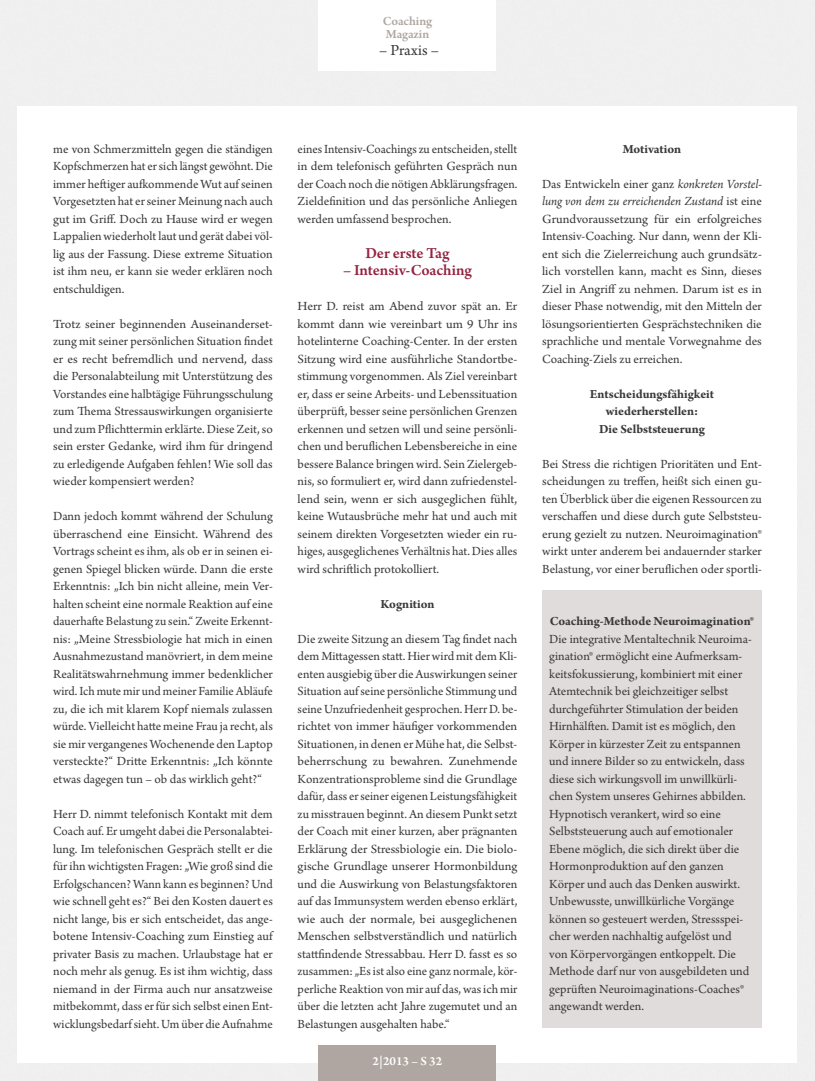
<style>
.page{position:relative;width:815px;height:1081px;background:#fff}
.page>*{position:absolute;margin:0;border:0;box-sizing:border-box;transform-origin:0 0}
.t1{font:600 16.25px "Arno Pro";letter-spacing:-.005em;color:#942341}
.t2{font:16.25px "Arno Pro";letter-spacing:.01em;color:#3a3a39}
.t3{font:13.12px/17.5px "Arno Pro";color:#3a3a39;text-align:justify}
.t4{font:700 13.12px/17.5px "Arno Pro";color:#3a3a39;text-align:center}
.t5{font:600 13.12px/13.1px "Arno Pro";letter-spacing:-.005em;color:#afa6a2}
.t6{font:600 13.12px "Arno Pro";color:#fff}
.s1{font-style:italic}
</style>
<div class="page">
<div style="left:542px;top:590px;width:220px;height:438px;background:#e1dcdc"></div>
<div style="left:319px;top:1045px;width:177px;height:36px;background:#afa6a2"></div>
<p class="t5" style="left:383px;top:15px;width:51px">Coaching<br>Magazin</p>
<p class="t2" style="left:379px;top:41px;width:61px">– Praxis –</p>
<p class="t3" style="left:53px;top:141px;width:221px">me von Schmerzmitteln gegen die ständigen Kopfschmerzen hat er sich längst gewöhnt. Die immer heftiger aufkommende Wut auf seinen Vorgesetzten hat er seiner Meinung nach auch gut im Griff. Doch zu Hause wird er wegen Lappalien wiederholt laut und gerät dabei völ&shy;lig aus der Fassung. Diese extreme Situation ist ihm neu, er kann sie weder erklären noch entschuldigen.</p>
<p class="t3" style="left:53px;top:316px;width:221px">Trotz seiner beginnenden Auseinanderset&shy;zung mit seiner persönlichen Situation findet er es recht befremdlich und nervend, dass die Personalabteilung mit Unterstützung des Vorstandes eine halbtägige Führungsschulung zum Thema Stressauswirkungen organisierte und zum Pflichttermin erklärte. Diese Zeit, so sein erster Gedanke, wird ihm für dringend zu erledigende Aufgaben fehlen! Wie soll das wieder kompensiert werden?</p>
<p class="t3" style="left:53px;top:508px;width:221px">Dann jedoch kommt während der Schulung überraschend eine Einsicht. Während des Vortrags scheint es ihm, als ob er in seinen ei&shy;genen Spiegel blicken würde. Dann die erste Erkenntnis: „Ich bin nicht alleine, mein Ver&shy;halten scheint eine normale Reaktion auf eine dauerhafte Belastung zu sein.“ Zweite Erkennt&shy;nis: „Meine Stressbiologie hat mich in einen Ausnahmezustand manövriert, in dem meine Realitätswahrnehmung immer bedenklicher wird. Ich mute mir und meiner Familie Abläufe zu, die ich mit klarem Kopf niemals zulassen würde. Vielleicht hatte meine Frau ja recht, als sie mir vergangenes Wochenende den Laptop versteckte?“ Dritte Erkenntnis: „Ich könnte etwas dagegen tun – ob das wirklich geht?“</p>
<p class="t3" style="left:53px;top:806px;width:221px">Herr D. nimmt telefonisch Kontakt mit dem Coach auf. Er umgeht dabei die Personalabtei&shy;lung. Im telefonischen Gespräch stellt er die für ihn wichtigsten Fragen: „Wie groß sind die Erfolgschancen? Wann kann es beginnen? Und wie schnell geht es?“ Bei den Kosten dauert es nicht lange, bis er sich entscheidet, das ange&shy;botene Intensiv-Coaching zum Einstieg auf privater Basis zu machen. Urlaubstage hat er noch mehr als genug. Es ist ihm wichtig, dass niemand in der Firma auch nur ansatzweise mitbekommt, dass er für sich selbst einen Ent&shy;wicklungsbedarf sieht. Um über die Aufnahme</p>
<p class="t3" style="left:298px;top:141px;width:221px">eines Intensiv-Coachings zu entscheiden, stellt in dem telefonisch geführten Gespräch nun der Coach noch die nötigen Abklärungsfragen.<br>Zieldefinition und das persönliche Anliegen werden umfassend besprochen.</p>
<p class="t1" style="left:365px;top:243px;width:86px">Der erste Tag</p>
<p class="t1" style="left:343px;top:261px;width:130px">– Intensiv-Coaching</p>
<p class="t3" style="left:298px;top:298px;width:221px">Herr D. reist am Abend zuvor spät an. Er kommt dann wie vereinbart um 9 Uhr ins hotelinterne Coaching-Center. In der ersten Sitzung wird eine ausführliche Standortbe&shy;stimmung vorgenommen. Als Ziel vereinbart er, dass er seine Arbeits- und Lebenssituation überprüft, besser seine persönlichen Grenzen erkennen und setzen will und seine persönli&shy;chen und beruflichen Lebensbereiche in eine bessere Balance bringen wird. Sein Zielergeb&shy;nis, so formuliert er, wird dann zufriedenstel&shy;lend sein, wenn er sich ausgeglichen fühlt, keine Wutausbrüche mehr hat und auch mit seinem direkten Vorgesetzten wieder ein ru&shy;higes, ausgeglichenes Verhältnis hat. Dies alles wird schriftlich protokolliert.</p>
<p class="t4" style="left:380px;top:596px;width:56px">Kognition</p>
<p class="t3" style="left:298px;top:631px;width:221px">Die zweite Sitzung an diesem Tag findet nach dem Mittagessen statt. Hier wird mit dem Kli&shy;enten ausgiebig über die Auswirkungen seiner Situation auf seine persönliche Stimmung und seine Unzufriedenheit gesprochen. Herr D. be&shy;richtet von immer häufiger vorkommenden Situationen, in denen er Mühe hat, die Selbst&shy;beherrschung zu bewahren. Zunehmende Konzentrationsprobleme sind die Grundlage dafür, dass er seiner eigenen Leistungsfähigkeit zu misstrauen beginnt. An diesem Punkt setzt der Coach mit einer kurzen, aber prägnanten Erklärung der Stressbiologie ein. Die biolo&shy;gische Grundlage unserer Hormonbildung und die Auswirkung von Belastungsfaktoren auf das Immunsystem werden ebenso erklärt, wie auch der normale, bei ausgeglichenen Menschen selbstverständlich und natürlich stattfindende Stressabbau. Herr D. fasst es so zusammen: „Es ist also eine ganz normale, kör&shy;perliche Reaktion von mir auf das, was ich mir über die letzten acht Jahre zugemutet und an Belastungen ausgehalten habe.“</p>
<p class="t6" style="left:373px;top:1053px;width:71px">2|2013 – S 32</p>
<p class="t4" style="left:623px;top:141px;width:60px">Motivation</p>
<p class="t3" style="left:542px;top:176px;width:221px">Das Entwickeln einer ganz <span class="s1">konkreten Vorstel&shy;lung von dem zu erreichenden Zustand</span> ist eine Grundvoraussetzung für ein erfolgreiches Intensiv-Coaching. Nur dann, wenn der Kli&shy;ent sich die Zielerreichung auch grundsätz&shy;lich vorstellen kann, macht es Sinn, dieses Ziel in Angriff zu nehmen. Darum ist es in dieser Phase notwendig, mit den Mitteln der lösungsorientierten Gesprächstechniken die sprachliche und mentale Vorwegnahme des Coaching-Ziels zu erreichen.</p>
<p class="t4" style="left:590px;top:386px;width:126px">Entscheidungsfähigkeit wiederherstellen:<br>Die Selbststeuerung</p>
<p class="t3" style="left:542px;top:456px;width:221px">Bei Stress die richtigen Prioritäten und Ent&shy;scheidungen zu treffen, heißt sich einen gu&shy;ten Überblick über die eigenen Ressourcen zu verschaffen und diese durch gute Selbststeu&shy;erung gezielt zu nutzen. Neuroimagination® wirkt unter anderem bei andauernder starker Belastung, vor einer beruflichen oder sportli-</p>
<p class="t4" style="left:550px;top:613px;width:206px">Coaching-Methode Neuroimagination®</p>
<p class="t3" style="left:549px;top:631px;width:204px;text-align:left">Die integrative Mentaltechnik Neuroima&shy;gination® ermöglicht eine Aufmerksam&shy;keitsfokussierung, kombiniert mit einer Atemtechnik bei gleichzeitiger selbst durchgeführter Stimulation der beiden Hirnhälften. Damit ist es möglich, den Körper in kürzester Zeit zu entspannen und innere Bilder so zu entwickeln, dass diese sich wirkungsvoll im unwillkürli&shy;chen System unseres Gehirnes abbilden.<br>Hypnotisch verankert, wird so eine Selbststeuerung auch auf emotionaler Ebene möglich, die sich direkt über die Hormonproduktion auf den ganzen Körper und auch das Denken auswirkt.<br>Unbewusste, unwillkürliche Vorgänge können so gesteuert werden, Stressspei&shy;cher werden nachhaltig aufgelöst und von Körpervorgängen entkoppelt. Die Methode darf nur von ausgebildeten und geprüften Neuroimaginations-Coaches® angewandt werden.</p>
</div>
